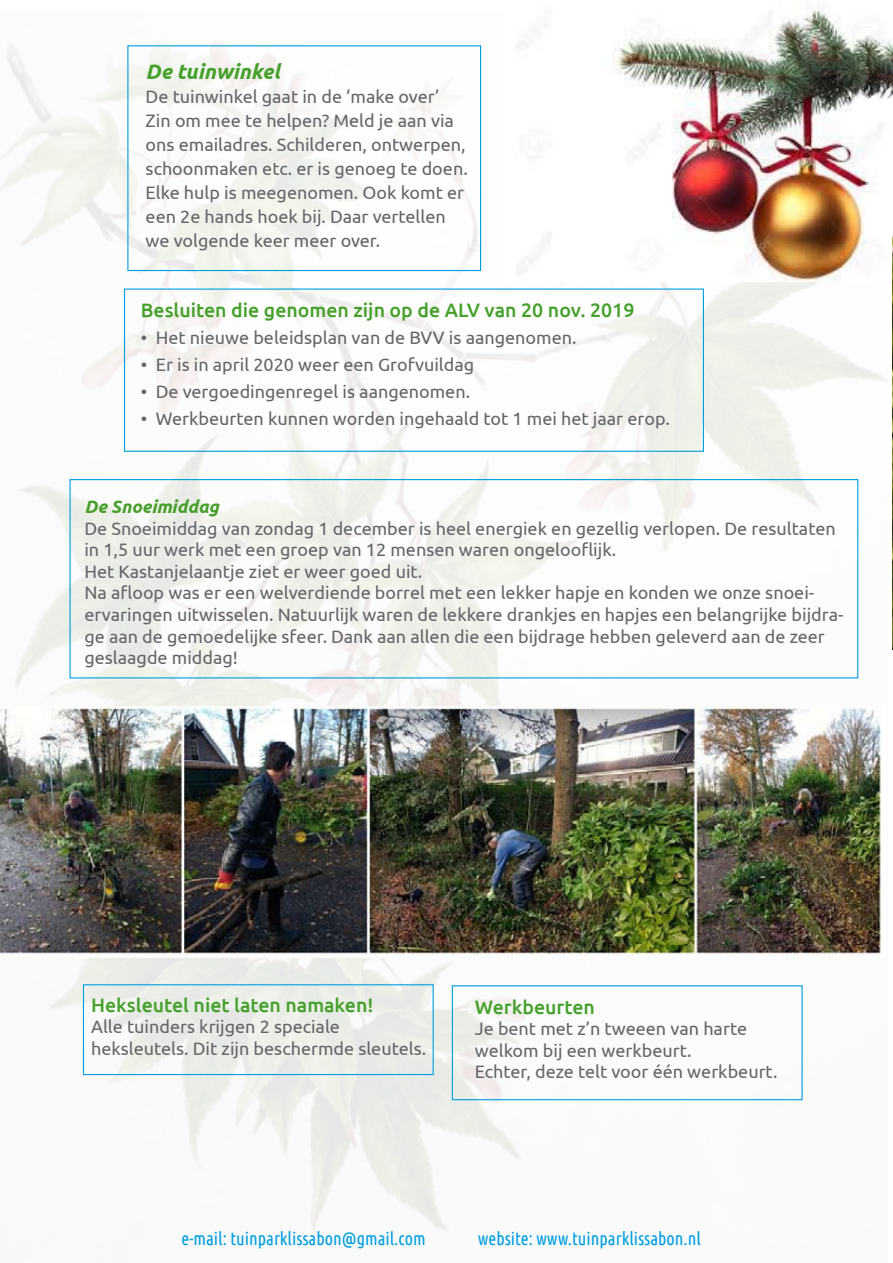
<style>
.page{position:relative;width:893px;height:1263px;background:#fff}
.page>*{position:absolute;margin:0;border:0;box-sizing:border-box;transform-origin:0 0}
.t1{font:italic 700 21px "Ubuntu";color:#45a12b}
.t2{font:500 19.5px "Ubuntu";color:#45a12b}
.t3{font:18px/21.6px "Ubuntu";color:#646567}
.t4{font:18px "Ubuntu Condensed";color:#009ee0}
.t5{font:italic 700 18px "Ubuntu";color:#469f2b}
</style>
<div class="page">
<div style="left:127px;top:45px;width:354px;height:226px;border:1px solid #009ee0"></div>
<div style="left:70px;top:479px;width:788px;height:199px;border:1px solid #009ee0"></div>
<div style="left:124px;top:288px;width:580px;height:164px;border:1px solid #009ee0"></div>
<div style="left:452px;top:985px;width:351px;height:115px;border:1px solid #009ee0"></div>
<img style="left:516px;top:7px;width:377px;height:275px">
<div style="left:83px;top:984px;width:351px;height:91px;border:1px solid #009ee0"></div>
<img style="left:0;top:706px;width:882px;height:251px">
<img style="left:892px;top:236px;width:1px;height:413px">
<p class="t1" style="left:146px;top:58px;width:136px">De tuinwinkel</p>
<p class="t3" style="left:146px;top:84px;width:324px;line-height:24px">De tuinwinkel gaat in de ‘make over’ Zin om mee te helpen? Meld je aan via ons emailadres. Schilderen, ontwerpen, schoonmaken etc. er is genoeg te doen.<br>Elke hulp is meegenomen. Ook komt er een 2e hands hoek bij. Daar vertellen we volgende keer meer over.</p>
<p class="t2" style="left:141px;top:298px;width:495px">Besluiten die genomen zijn op de ALV van 20 nov. 2019</p>
<p class="t3" style="left:141px;top:326px;width:437px">• Het nieuwe beleidsplan van de BVV is aangenomen.</p>
<p class="t3" style="left:141px;top:353px;width:335px">• Er is in april 2020 weer een Grofvuildag</p>
<p class="t3" style="left:141px;top:380px;width:331px">• De vergoedingenregel is aangenomen.</p>
<p class="t3" style="left:141px;top:407px;width:531px">• Werkbeurten kunnen worden ingehaald tot 1 mei het jaar erop.</p>
<p class="t5" style="left:84px;top:496px;width:136px">De Snoeimiddag</p>
<p class="t3" style="left:84px;top:517px;width:761px">De Snoeimiddag van zondag 1 december is heel energiek en gezellig verlopen. De resultaten in 1,5 uur werk met een groep van 12 mensen waren ongelooflijk.<br>Het Kastanjelaantje ziet er weer goed uit.<br>Na afloop was er een welverdiende borrel met een lekker hapje en konden we onze snoei&shy;ervaringen uitwisselen. Natuurlijk waren de lekkere drankjes en hapjes een belangrijke bijdra&shy;ge aan de gemoedelijke sfeer. Dank aan allen die een bijdrage hebben geleverd aan de zeer geslaagde middag!</p>
<p class="t2" style="left:91px;top:992px;width:284px">Heksleutel niet laten namaken!</p>
<p class="t3" style="left:91px;top:1015px;width:337px">Alle tuinders krijgen 2 speciale heksleutels. Dit zijn beschermde sleutels.</p>
<p class="t2" style="left:475px;top:994px;width:122px">Werkbeurten</p>
<p class="t3" style="left:475px;top:1017px;width:304px">Je bent met z’n tweeen van harte welkom bij een werkbeurt.<br>Echter, deze telt voor één werkbeurt.</p>
<p class="t4" style="left:182px;top:1227px;width:246px">e-mail: tuinparklissabon@gmail.com</p>
<p class="t4" style="left:478px;top:1227px;width:224px">website: www.tuinparklissabon.nl</p>
</div>
